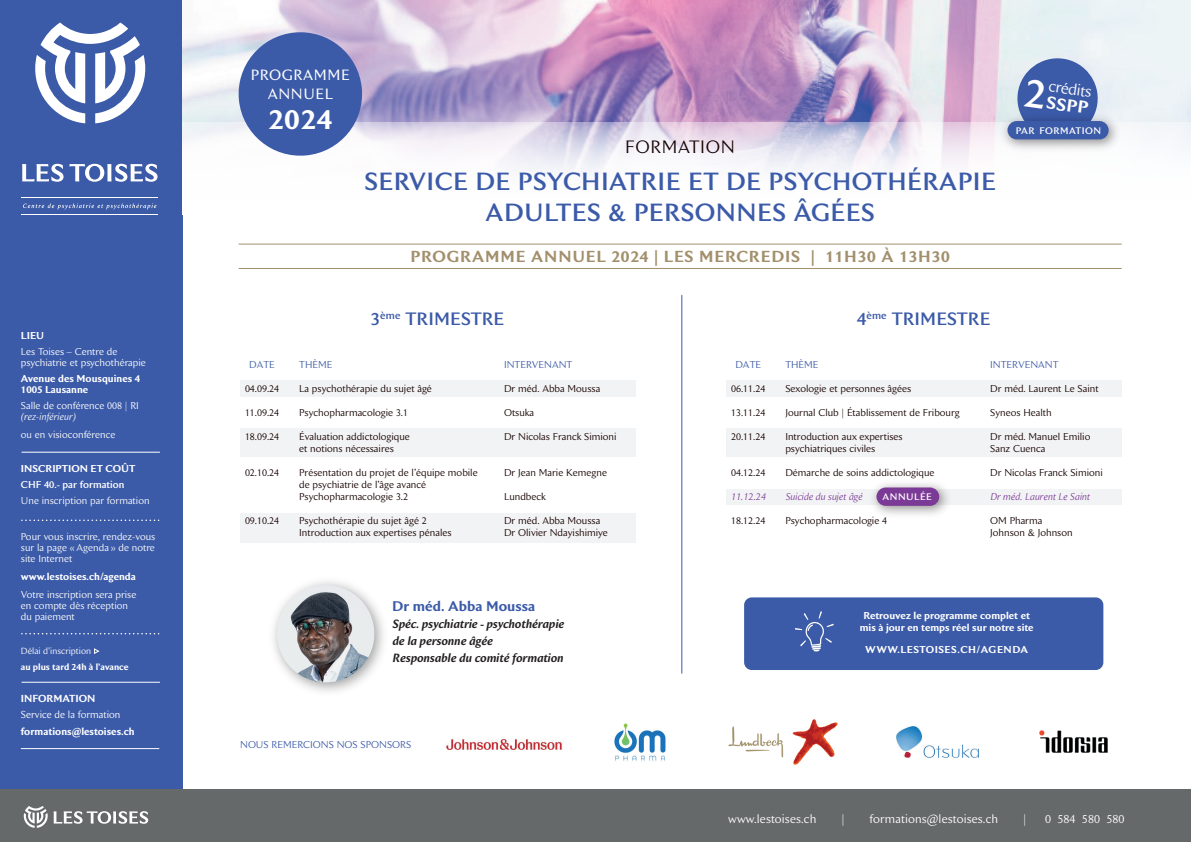
<style>
.page{position:relative;width:1191px;height:842px;background:#fff}
.page>*{position:absolute;margin:0;border:0;box-sizing:border-box;transform-origin:0 0}
.t1{font:600 28px "Beaulieu";color:#fff}
.t2{font:500 25px/31px "Beaulieu";letter-spacing:.015em;color:#3b5aa8;text-align:center}
.t3{font:500 18px "Beaulieu";letter-spacing:.005em;color:#3b5aa8}
.t4{font:18px "Beaulieu";letter-spacing:.04em;color:#150000}
.t5{font:600 17.3px "Beaulieu";color:#fff}
.t6{font:600 16px "Beaulieu";letter-spacing:.05em;color:#a28f6c}
.t7{font:15.7px "Beaulieu";color:#fff}
.t8{font:15px/19px "Beaulieu";letter-spacing:.04em;color:#fff;text-align:center}
.t9{font:600 14px "Beaulieu";color:#3b5aa8}
.t10{font:italic 600 12px/17px "Beaulieu";color:#231f20}
.t11{font:12px "Beaulieu";letter-spacing:.01em;color:#fff}
.t12{font:600 10.2px "Beaulieu";color:#fff}
.t13{font:10.2px "Beaulieu";color:#fff}
.t14{font:10px/12px "Beaulieu";color:#150000}
.t15{font:10px/11px "Beaulieu";color:#fff}
.t16{font:600 10px/12px "Beaulieu";color:#fff;text-align:center}
.t17{font:10px "Beaulieu";color:#3b5aa8}
.t18{font:italic 10px "Beaulieu";color:#7b3996}
.t19{font:600 10px "Beaulieu";letter-spacing:.05em;color:#fff}
.t20{font:500 10px "Beaulieu";color:#fff}
.t21{font:italic 10px "Beaulieu";color:#fff}
.t22{font:500 9.5px "Beaulieu";letter-spacing:.05em;color:#fff}
.t23{font:600 9px "Beaulieu";color:#fff}
.t24{font:9px "Beaulieu";color:#fff}
</style>
<div class="page">
<div style="left:0;top:0;width:183px;height:842px;background:#3b5aa8"></div>
<div style="left:0;top:789px;width:1191px;height:53px;background:#66696a"></div>
<img style="left:183px;top:0;width:1008px;height:123px">
<svg style="left:183px;top:123px;width:1008px;height:51px"></svg>
<svg style="left:24px;top:806px;width:124px;height:22px"></svg>
<img style="left:729px;top:719px;width:108px;height:46px">
<img style="left:614px;top:723px;width:52px;height:38px">
<img style="left:896px;top:726px;width:82px;height:31px">
<img style="left:1039px;top:730px;width:69px;height:23px">
<img style="left:446px;top:738px;width:116px;height:12px">
<div style="left:744px;top:597px;width:359px;height:73px;background:#3b5aa8;border-radius:8px"></div>
<svg style="left:795px;top:611px;width:38px;height:40px"></svg>
<img style="left:273px;top:581px;width:111px;height:111px">
<img style="left:277px;top:585px;width:97px;height:97px;border-radius:48px">
<div style="left:240px;top:381px;width:395px;height:16px;background:#f2f3f4"></div>
<div style="left:240px;top:428px;width:395px;height:29px;background:#f2f3f4"></div>
<div style="left:240px;top:514px;width:395px;height:29px;background:#f2f3f4"></div>
<div style="left:726px;top:381px;width:395px;height:16px;background:#f2f3f4"></div>
<div style="left:726px;top:489px;width:395px;height:16px;background:#f2f3f4"></div>
<div style="left:726px;top:428px;width:395px;height:29px;background:#f2f3f4"></div>
<hr style="left:681px;top:295px;width:1px;height:378px;background:#3b5aa8">
<img style="left:873px;top:483px;width:75px;height:32px">
<div style="left:876px;top:487px;width:63px;height:19px;background:#7b3a96;border-radius:9px"></div>
<svg style="left:35px;top:22px;width:110px;height:101px"></svg>
<svg style="left:22px;top:164px;width:135px;height:18px"></svg>
<svg style="left:23px;top:203px;width:133px;height:6px"></svg>
<hr style="left:22px;top:215px;width:135px;height:1px;background:#fff">
<hr style="left:22px;top:198px;width:135px;height:1px;background:#fff">
<svg style="left:94px;top:648px;width:5px;height:6px"></svg>
<svg style="left:22px;top:519px;width:137px;height:2px"></svg>
<svg style="left:22px;top:633px;width:137px;height:1px"></svg>
<hr style="left:22px;top:682px;width:138px;height:1px;background:#fff">
<hr style="left:22px;top:452px;width:138px;height:1px;background:#fff">
<svg style="left:236px;top:29px;width:129px;height:130px;background:#6b80bb"></svg>
<hr style="left:21px;top:748px;width:138px;height:1px;background:#fff">
<img style="left:995px;top:109px;width:130px;height:47px">
<div style="left:1007px;top:121px;width:101px;height:18px;background:#3b5aa8;border-radius:9px"></div>
<hr style="left:239px;top:268px;width:882px;height:1px;background:#a28f6c">
<hr style="left:239px;top:244px;width:882px;height:1px;background:#a28f6c">
<svg style="left:1014px;top:56px;width:86px;height:85px"></svg>
<p class="t16" style="left:21px;top:329px;width:25px">LIEU</p>
<p class="t15" style="left:21px;top:346px;width:126px">Les Toises – Centre de psychiatrie et psychothérapie</p>
<p class="t16" style="left:21px;top:373px;width:121px;line-height:11px;text-align:left">Avenue des Mousquines 4<br>1005 Lausanne</p>
<p class="t15" style="left:21px;top:400px;width:119px">Salle de conférence 008 | RI</p>
<p class="t21" style="left:21px;top:410px;width:56px">(rez-inférieur)</p>
<p class="t15" style="left:21px;top:429px;width:96px">ou en visioconférence</p>
<p class="t16" style="left:21px;top:462px;width:116px">INSCRIPTION ET COÛT</p>
<p class="t20" style="left:21px;top:478px;width:105px">CHF 40.- par formation</p>
<p class="t15" style="left:21px;top:495px;width:130px">Une inscription par formation</p>
<p class="t15" style="left:21px;top:531px;width:136px;text-align:justify">Pour vous inscrire, rendez-vous sur la page « Agenda » de notre site Internet</p>
<p class="t16" style="left:21px;top:570px;width:116px">www.lestoises.ch/agenda</p>
<p class="t15" style="left:21px;top:589px;width:117px">Votre inscription sera prise en compte dès réception du paiement</p>
<p class="t24" style="left:21px;top:645px;width:72px">Délai d’inscription</p>
<p class="t23" style="left:21px;top:661px;width:109px">au plus tard 24h à l’avance</p>
<p class="t12" style="left:21px;top:692px;width:76px">INFORMATION</p>
<p class="t13" style="left:21px;top:709px;width:101px">Service de la formation</p>
<p class="t12" style="left:21px;top:725px;width:115px">formations@lestoises.ch</p>
<h3 class="t8" style="left:251px;top:65px;width:101px">PROGRAMME<br>ANNUEL</h3>
<h1 class="t1" style="left:268px;top:102px;width:65px">2024</h1>
<h3 class="t4" style="left:625px;top:136px;width:111px">FORMATION</h3>
<h2 class="t2" style="left:364px;top:166px;width:633px">SERVICE DE PSYCHIATRIE ET DE PSYCHOTHÉRAPIE<br>ADULTES &amp; PERSONNES ÂGÉES</h2>
<h3 class="t6" style="left:410px;top:247px;width:541px">PROGRAMME ANNUEL 2024 | LES MERCREDIS | 11H30 À 13H30</h3>
<h3 class="t3" style="left:371px;top:308px;width:135px">3<sup>ème</sup> TRIMESTRE</h3>
<h3 class="t3" style="left:857px;top:308px;width:135px">4<sup>ème</sup> TRIMESTRE</h3>
<h3 class="t7" style="left:1050px;top:77px;width:45px;rotate:8deg">crédits</h3>
<h3 class="t5" style="left:1048px;top:92px;width:44px;rotate:8deg">SSPP</h3>
<p class="t22" style="left:1015px;top:125px;width:87px">PAR FORMATION</p>
<p class="t17" style="left:249px;top:359px;width:27px">DATE</p>
<p class="t17" style="left:299px;top:359px;width:35px">THÈME</p>
<p class="t17" style="left:504px;top:359px;width:70px">INTERVENANT</p>
<p class="t14" style="left:245px;top:383px;width:36px">04.09.24</p>
<p class="t14" style="left:299px;top:383px;width:134px">La psychothérapie du sujet âgé</p>
<p class="t14" style="left:504px;top:383px;width:98px">Dr méd. Abba Moussa</p>
<p class="t14" style="left:245px;top:407px;width:36px">11.09.24</p>
<p class="t14" style="left:299px;top:407px;width:110px">Psychopharmacologie 3.1</p>
<p class="t14" style="left:504px;top:407px;width:32px">Otsuka</p>
<p class="t14" style="left:245px;top:431px;width:36px">18.09.24</p>
<p class="t14" style="left:299px;top:431px;width:112px">Évaluation addictologique</p>
<p class="t14" style="left:504px;top:431px;width:114px">Dr Nicolas Franck Simioni</p>
<p class="t14" style="left:299px;top:443px;width:96px">et notions nécessaires</p>
<p class="t14" style="left:245px;top:467px;width:36px">02.10.24</p>
<p class="t14" style="left:299px;top:467px;width:180px">Présentation du projet de l’équipe mobile</p>
<p class="t14" style="left:504px;top:467px;width:104px">Dr Jean Marie Kemegne</p>
<p class="t14" style="left:299px;top:479px;width:128px">de psychiatrie de l’âge avancé<br>Psychopharmacologie 3.2</p>
<p class="t14" style="left:504px;top:491px;width:43px">Lundbeck</p>
<p class="t14" style="left:245px;top:515px;width:36px">09.10.24</p>
<p class="t14" style="left:299px;top:515px;width:129px">Psychothérapie du sujet âgé 2</p>
<p class="t14" style="left:504px;top:515px;width:98px">Dr méd. Abba Moussa</p>
<p class="t14" style="left:299px;top:527px;width:154px">Introduction aux expertises pénales</p>
<p class="t14" style="left:504px;top:527px;width:105px">Dr Olivier Ndayishimiye</p>
<h3 class="t9" style="left:392px;top:598px;width:144px">Dr méd. Abba Moussa</h3>
<p class="t10" style="left:392px;top:616px;width:173px">Spéc. psychiatrie - psychothérapie de la personne âgée<br>Responsable du comité formation</p>
<p class="t17" style="left:240px;top:739px;width:173px">NOUS REMERCIONS NOS SPONSORS</p>
<p class="t17" style="left:735px;top:359px;width:27px">DATE</p>
<p class="t17" style="left:785px;top:359px;width:35px">THÈME</p>
<p class="t17" style="left:990px;top:359px;width:70px">INTERVENANT</p>
<p class="t14" style="left:731px;top:383px;width:36px">06.11.24</p>
<p class="t14" style="left:785px;top:383px;width:127px">Sexologie et personnes âgées</p>
<p class="t14" style="left:990px;top:383px;width:110px">Dr méd. Laurent Le Saint</p>
<p class="t14" style="left:731px;top:407px;width:36px">13.11.24</p>
<p class="t14" style="left:785px;top:407px;width:176px">Journal Club | Établissement de Fribourg</p>
<p class="t14" style="left:990px;top:407px;width:63px">Syneos Health</p>
<p class="t14" style="left:731px;top:431px;width:36px">20.11.24</p>
<p class="t14" style="left:785px;top:431px;width:119px">Introduction aux expertises</p>
<p class="t14" style="left:990px;top:431px;width:102px">Dr méd. Manuel Emilio</p>
<p class="t14" style="left:785px;top:443px;width:92px">psychiatriques civiles</p>
<p class="t14" style="left:990px;top:443px;width:57px">Sanz Cuenca</p>
<p class="t14" style="left:731px;top:467px;width:36px">04.12.24</p>
<p class="t14" style="left:785px;top:467px;width:151px">Démarche de soins addictologique</p>
<p class="t14" style="left:990px;top:467px;width:114px">Dr Nicolas Franck Simioni</p>
<p class="t18" style="left:731px;top:491px;width:36px">11.12.24</p>
<p class="t18" style="left:785px;top:491px;width:79px">Suicide du sujet âgé</p>
<p class="t18" style="left:990px;top:491px;width:101px">Dr méd. Laurent Le Saint</p>
<p class="t14" style="left:731px;top:515px;width:36px">18.12.24</p>
<p class="t14" style="left:785px;top:515px;width:103px">Psychopharmacologie 4</p>
<p class="t14" style="left:990px;top:515px;width:84px">OM Pharma<br>Johnson &amp; Johnson</p>
<p class="t22" style="left:882px;top:491px;width:51px">ANNULÉE</p>
<p class="t16" style="left:859px;top:610px;width:175px">Retrouvez le programme complet et mis à jour en temps réel sur notre site</p>
<p class="t19" style="left:865px;top:644px;width:164px">WWW.LESTOISES.CH/AGENDA</p>
<p class="t11" style="left:728px;top:812px;width:90px">www.lestoises.ch</p>
<p class="t11" style="left:841px;top:812px;width:5px">|</p>
<p class="t11" style="left:869px;top:812px;width:130px">formations@lestoises.ch</p>
<p class="t11" style="left:1023px;top:812px;width:5px">|</p>
<p class="t11" style="left:1045px;top:812px;width:81px">0 584 580 580</p>
</div>
